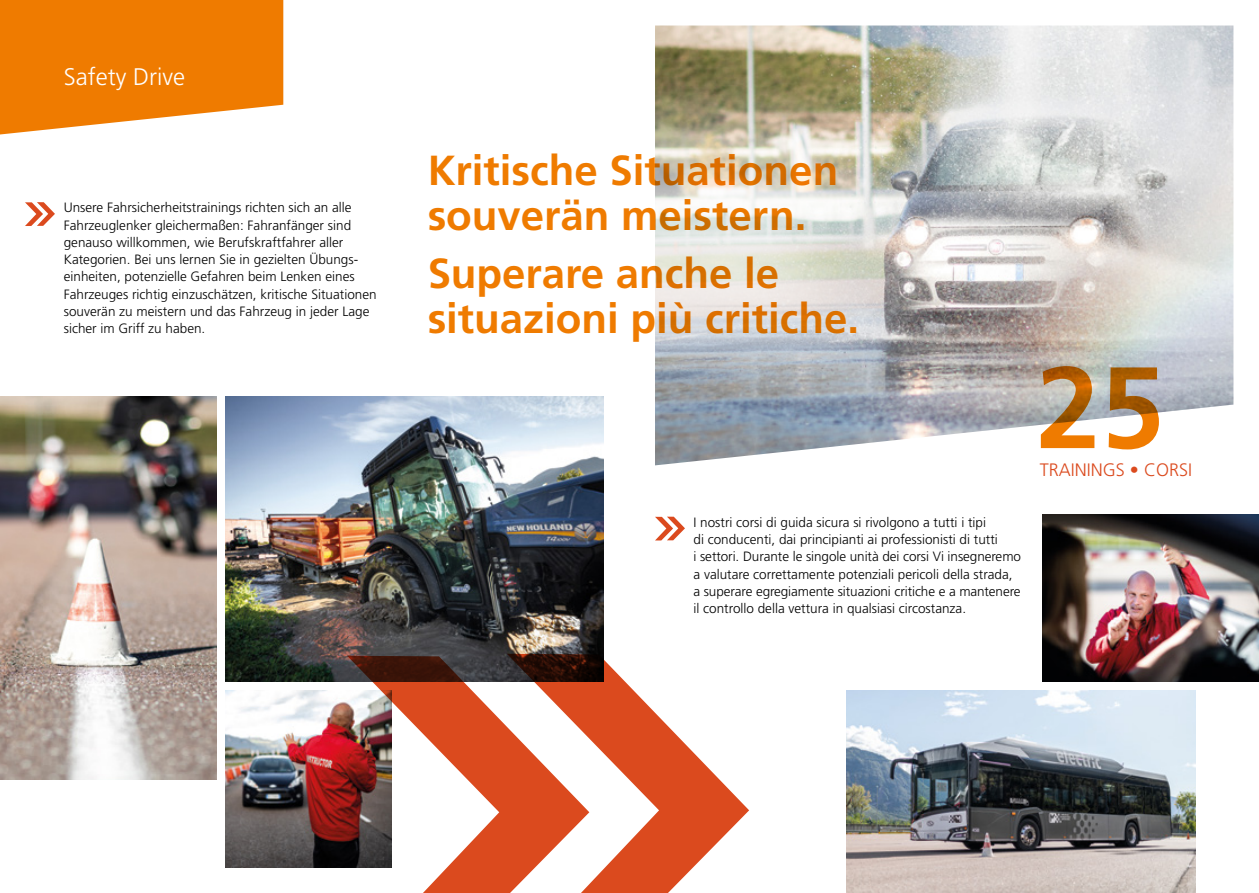
<style>
.page{position:relative;width:1259px;height:893px;background:#fff}
.page>*{position:absolute;margin:0;border:0;box-sizing:border-box;transform-origin:0 0}
.t1{font:700 115.5px "Frutiger LT Std";color:#ef7b00}
.t2{font:700 42px/45px "Frutiger LT Std";color:#ef7b00}
.t3{font:300 24px "Frutiger LT Std";color:#fff}
.t4{font:300 18px "Frutiger LT Std";color:#db4a1e}
.t5{font:300 13.5px/17.2px "Frutiger LT Std";color:#000}
</style>
<div class="page">
<img style="left:655px;top:26px;width:578px;height:439px">
<svg style="left:0;top:0;width:283px;height:134px;background:#f0891b"></svg>
<svg style="left:655px;top:517px;width:30px;height:23px"></svg>
<img style="left:1042px;top:514px;width:217px;height:168px">
<img style="left:0;top:396px;width:217px;height:384px">
<img style="left:225px;top:690px;width:122px;height:177px">
<img style="left:846px;top:690px;width:349px;height:203px">
<img style="left:225px;top:396px;width:379px;height:286px">
<svg style="left:347px;top:656px;width:160px;height:237px"></svg>
<svg style="left:507px;top:654px;width:242px;height:239px"></svg>
<img style="left:329px;top:55px;width:625px;height:384px">
<svg style="left:25px;top:202px;width:30px;height:24px"></svg>
<h3 class="t3" style="left:64px;top:63px;width:123px">Safety Drive</h3>
<p class="t5" style="left:64px;top:199px;width:314px">Unsere Fahrsicherheitstrainings richten sich an alle Fahrzeuglenker gleichermaßen: Fahranfänger sind genauso willkommen, wie Berufskraftfahrer aller Kategorien. Bei uns lernen Sie in gezielten Übungs&shy;einheiten, potenzielle Gefahren beim Lenken eines Fahrzeuges richtig einzuschätzen, kritische Situationen souverän zu meistern und das Fahrzeug in jeder Lage sicher im Griff zu haben.</p>
<h2 class="t2" style="left:427px;top:148px;width:412px">Kritische Situationen souverän meistern.</h2>
<h2 class="t2" style="left:427px;top:251px;width:433px">Superare anche le situazioni più critiche.</h2>
<p class="t5" style="left:693px;top:514px;width:329px">I nostri corsi di guida sicura si rivolgono a tutti i tipi<br>di conducenti, dai principianti ai professionisti di tutti<br>i settori. Durante le singole unità dei corsi Vi insegneremo a valutare correttamente potenziali pericoli della strada, a superare egregiamente situazioni critiche e a mantenere il controllo della vettura in qualsiasi circostanza.</p>
<h1 class="t1" style="left:1036px;top:340px;width:130px">25</h1>
<h3 class="t4" style="left:1040px;top:459px;width:154px">TRAININGS • CORSI</h3>
</div>
